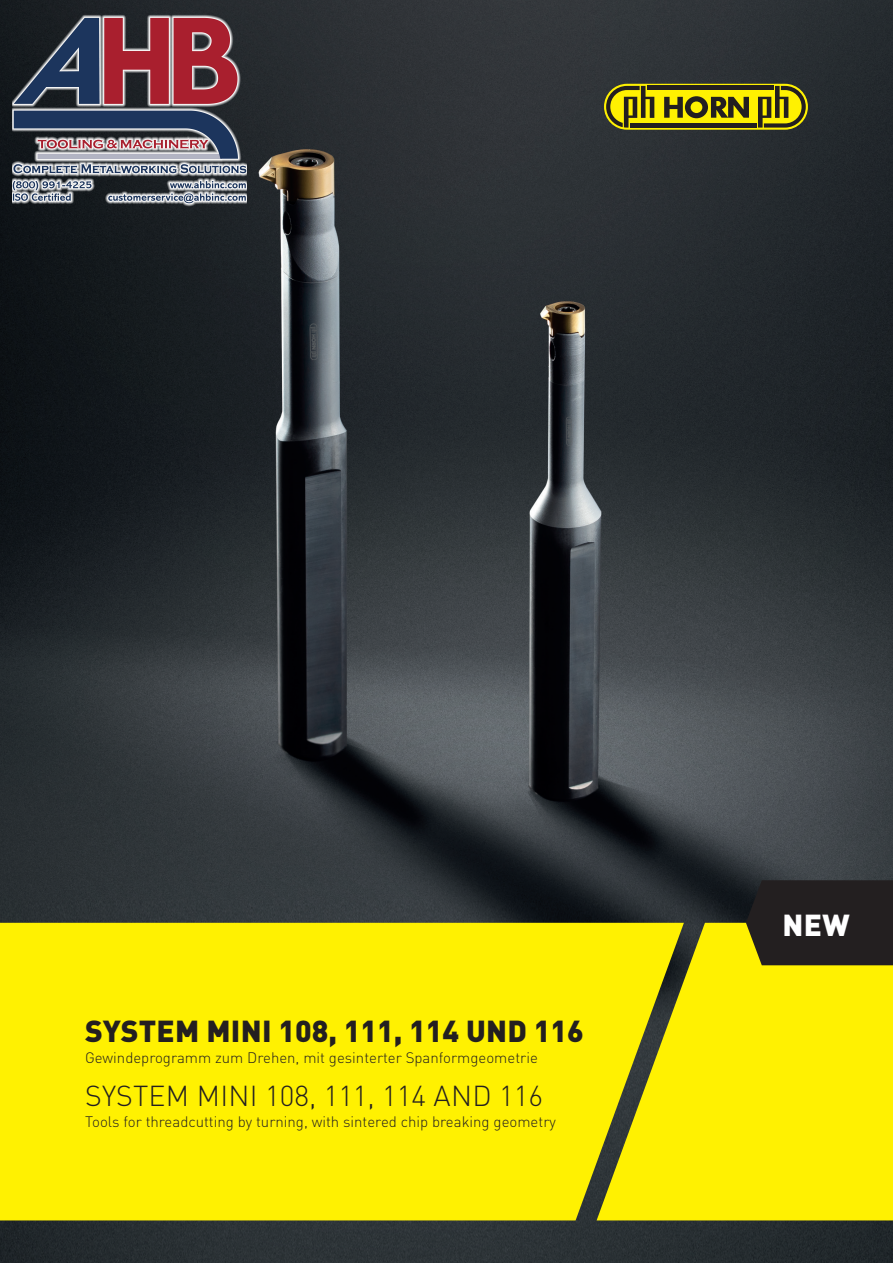
<style>
.page{position:relative;width:893px;height:1263px;background:#fff}
.page>*{position:absolute;margin:0;border:0;box-sizing:border-box;transform-origin:0 0}
.t1{font:900 30px "DIN Pro";color:#231f20}
.t2{font:900 30px "DIN Pro";color:#fff}
.t3{font:300 28.5px "DIN Pro";letter-spacing:.005em;color:#231f20}
.t4{font:300 15px "DIN Pro";color:#231f20}
</style>
<div class="page">
<img style="left:0;top:0;width:893px;height:1263px">
<div style="left:0;top:923px;width:597px;height:297px;background:#fff101"></div>
<svg style="left:597px;top:923px;width:296px;height:297px;background:#f0e304"></svg>
<div style="left:604px;top:84px;width:204px;height:46px;background:#fff101;border-radius:23px"></div>
<hr style="left:647px;top:86px;width:127px;height:4px;background:#231f20">
<div style="left:630px;top:123px;width:127px;height:5px;background:#231f20"></div>
<svg style="left:606px;top:86px;width:48px;height:42px"></svg>
<svg style="left:664px;top:96px;width:85px;height:22px"></svg>
<svg style="left:758px;top:86px;width:48px;height:42px"></svg>
<div style="left:746px;top:880px;width:147px;height:85px;background:#231f20"></div>
<img style="left:13px;top:12px;width:234px;height:211px">
<h1 class="t1" style="left:85px;top:1007px;width:500px">SYSTEM MINI 108, 111, 114 UND 116</h1>
<p class="t4" style="left:85px;top:1046px;width:454px">Gewindeprogramm zum Drehen, mit gesinterter Spanformgeometrie</p>
<h2 class="t3" style="left:85px;top:1074px;width:459px">SYSTEM MINI 108, 111, 114 AND 116</h2>
<p class="t4" style="left:85px;top:1110px;width:472px">Tools for threadcutting by turning, with sintered chip breaking geometry</p>
<h1 class="t2" style="left:782px;top:901px;width:69px">NEW</h1>
</div>
